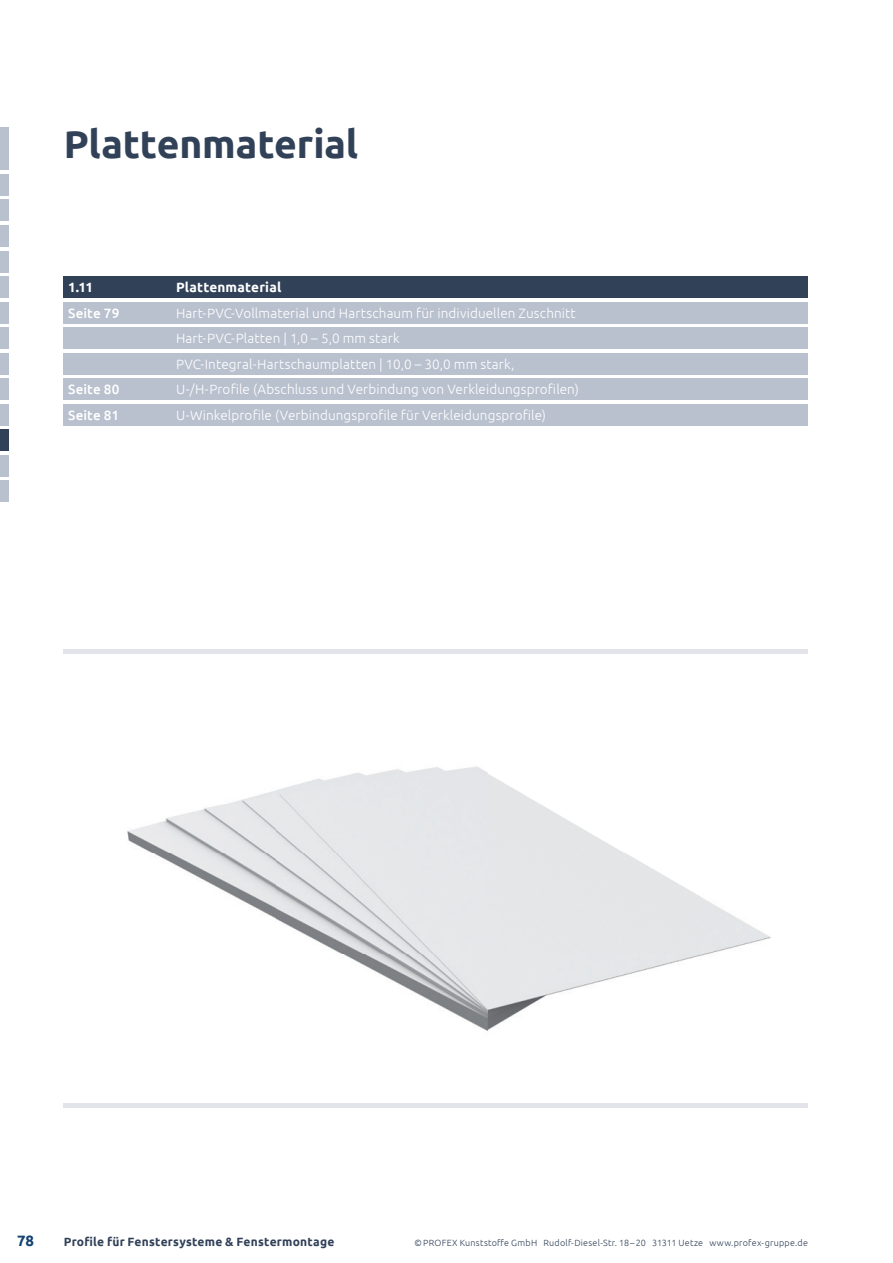
<style>
.page{position:relative;width:893px;height:1263px;background:#fff}
.page>*{position:absolute;margin:0;border:0;box-sizing:border-box;transform-origin:0 0}
.t1{font:700 39px "Ubuntu";letter-spacing:-.005em;color:#314158}
.t2{font:700 15px "Ubuntu";color:#124271}
.t3{font:300 13.5px/25.5px "Ubuntu";letter-spacing:.01em;color:#fff}
.t4{font:500 13.5px "Ubuntu";letter-spacing:.01em;color:#fff}
.t5{font:700 13.5px "Ubuntu";letter-spacing:.015em;color:#fff}
.t6{font:700 12px "Ubuntu";letter-spacing:.02em;color:#314158}
.t7{font:300 9px "Ubuntu";letter-spacing:.025em;color:#314158}
</style>
<div class="page">
<div style="left:0;top:128px;width:9px;height:42px;background:#b9c0ce"></div>
<div style="left:0;top:174px;width:9px;height:22px;background:#b9c0ce"></div>
<div style="left:0;top:200px;width:9px;height:21px;background:#b9c0ce"></div>
<div style="left:0;top:225px;width:9px;height:22px;background:#b9c0ce"></div>
<div style="left:0;top:251px;width:9px;height:21px;background:#b9c0ce"></div>
<div style="left:0;top:302px;width:9px;height:21px;background:#b9c0ce"></div>
<div style="left:0;top:327px;width:9px;height:22px;background:#b9c0ce"></div>
<div style="left:0;top:353px;width:9px;height:21px;background:#b9c0ce"></div>
<div style="left:0;top:378px;width:9px;height:22px;background:#b9c0ce"></div>
<div style="left:0;top:404px;width:9px;height:21px;background:#b9c0ce"></div>
<div style="left:0;top:455px;width:9px;height:21px;background:#b9c0ce"></div>
<div style="left:0;top:480px;width:9px;height:22px;background:#b9c0ce"></div>
<div style="left:0;top:276px;width:9px;height:22px;background:#b9c0ce"></div>
<div style="left:0;top:429px;width:9px;height:22px;background:#314158"></div>
<img style="left:127px;top:766px;width:644px;height:265px">
<div style="left:64px;top:1103px;width:744px;height:5px;background:#e2e4ea"></div>
<div style="left:64px;top:649px;width:744px;height:5px;background:#e2e4ea"></div>
<div style="left:64px;top:276px;width:744px;height:22px;background:#314158"></div>
<div style="left:64px;top:302px;width:744px;height:21px;background:#b9c0ce"></div>
<div style="left:64px;top:327px;width:744px;height:22px;background:#b9c0ce"></div>
<div style="left:64px;top:353px;width:744px;height:21px;background:#b9c0ce"></div>
<div style="left:64px;top:378px;width:744px;height:22px;background:#b9c0ce"></div>
<div style="left:64px;top:404px;width:744px;height:21px;background:#b9c0ce"></div>
<h1 class="t1" style="left:64px;top:120px;width:296px">Plattenmaterial</h1>
<p class="t5" style="left:68px;top:279px;width:26px">1.11</p>
<p class="t5" style="left:176px;top:279px;width:107px">Plattenmaterial</p>
<p class="t4" style="left:68px;top:304px;width:53px">Seite 79</p>
<p class="t3" style="left:176px;top:300px;width:401px">Hart-PVC-Vollmaterial und Hartschaum für individuellen Zuschnitt<br>Hart-PVC-Platten | 1,0 – 5,0 mm stark<br>PVC-Integral-Hartschaumplatten | 10,0 – 30,0 mm stark,</p>
<p class="t4" style="left:68px;top:381px;width:53px">Seite 80</p>
<p class="t3" style="left:176px;top:376px;width:404px">U-/H-Profile (Abschluss und Verbindung von Verkleidungsprofilen)</p>
<p class="t4" style="left:68px;top:406px;width:53px">Seite 81</p>
<p class="t3" style="left:176px;top:402px;width:371px">U-Winkelprofile (Verbindungsprofile für Verkleidungsprofile)</p>
<p class="t2" style="left:17px;top:1231px;width:19px">78</p>
<p class="t6" style="left:64px;top:1234px;width:272px">Profile für Fenstersysteme &amp; Fenstermontage</p>
<p class="t7" style="left:415px;top:1237px;width:395px">© PROFEX Kunststoffe GmbH Rudolf-Diesel-Str. 18 – 20 31311 Uetze www.profex-gruppe.de</p>
</div>
